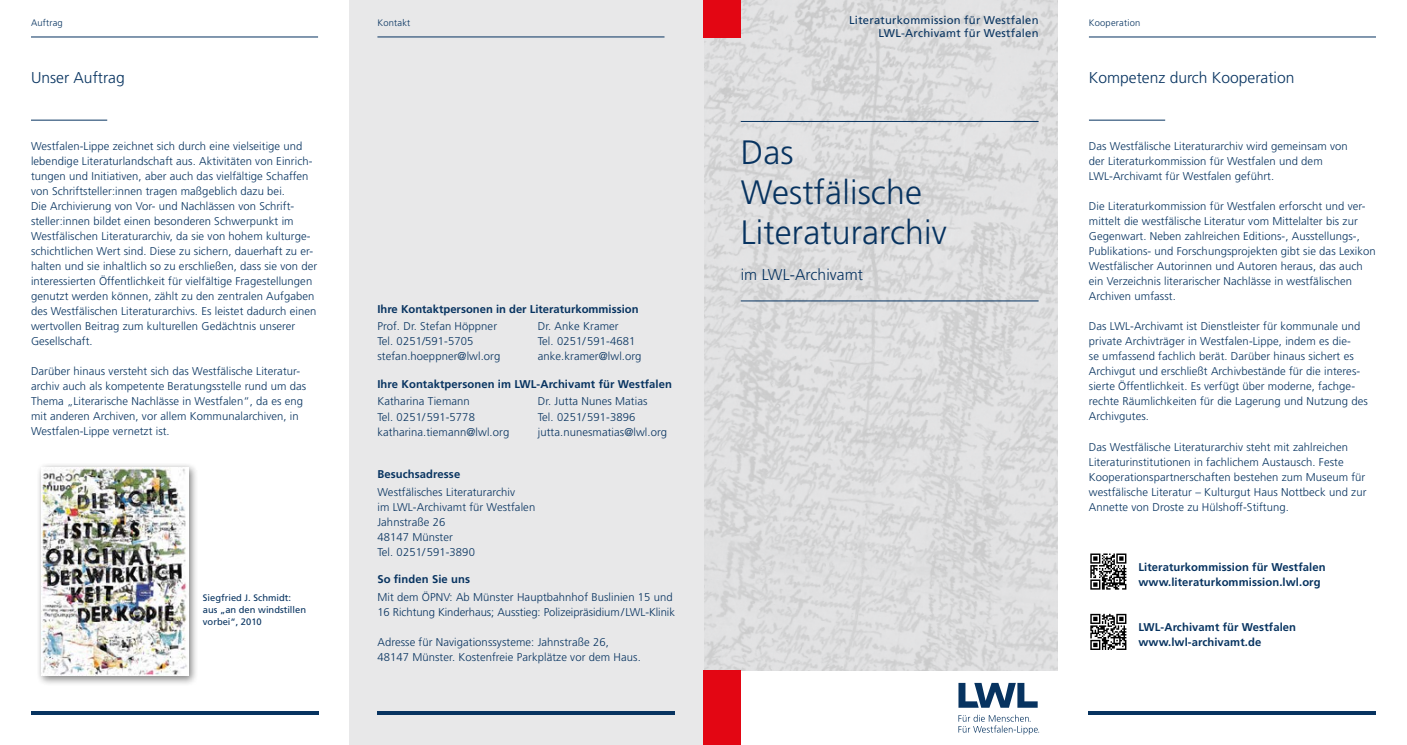
<style>
.page{position:relative;width:1407px;height:745px;background:#fff}
.page>*{position:absolute;margin:0;border:0;box-sizing:border-box;transform-origin:0 0}
.t1{font:300 33.75px/40px "Frutiger LT Std";letter-spacing:.005em;color:#073360}
.t2{font:300 15.62px "Frutiger LT Std";color:#073360}
.t3{font:300 11.25px/15px "Frutiger LT Std";letter-spacing:.01em;color:#073360}
.t4{font:700 11.25px/15px "Frutiger LT Std";letter-spacing:.01em;color:#073360}
.t5{font:11.25px/13.5px "Frutiger LT Std";letter-spacing:.02em;color:#073360;text-align:right}
.t6{font:9.38px/11.9px "Frutiger LT Std";color:#073360}
.t7{font:300 9.38px "Frutiger LT Std";letter-spacing:.02em;color:#073360}
</style>
<div class="page">
<img style="left:703px;top:0;width:355px;height:670px">
<div style="left:349px;top:0;width:354px;height:744px;background:#e8e8e9"></div>
<svg style="left:377px;top:711px;width:298px;height:3px"></svg>
<svg style="left:31px;top:711px;width:287px;height:3px"></svg>
<svg style="left:1089px;top:711px;width:287px;height:3px"></svg>
<div style="left:37px;top:462px;width:162px;height:223px;background:#000;opacity:.5"></div>
<img style="left:42px;top:467px;width:147px;height:208px">
<hr style="left:31px;top:120px;width:76px;height:1px;background:#073360">
<hr style="left:31px;top:37px;width:287px;height:1px;background:#073360">
<hr style="left:1089px;top:120px;width:76px;height:1px;background:#073360">
<hr style="left:1089px;top:37px;width:287px;height:1px;background:#073360">
<svg style="left:1090px;top:553px;width:37px;height:37px"></svg>
<svg style="left:1090px;top:553px;width:36px;height:36px"></svg>
<svg style="left:1090px;top:613px;width:37px;height:37px"></svg>
<svg style="left:1090px;top:613px;width:36px;height:36px"></svg>
<div style="left:703px;top:0;width:38px;height:37px;background:#e30613"></div>
<div style="left:703px;top:670px;width:38px;height:74px;background:#e30613"></div>
<svg style="left:958px;top:682px;width:79px;height:25px"></svg>
<svg style="left:958px;top:714px;width:81px;height:20px"></svg>
<hr style="left:741px;top:300px;width:297px;height:1px;background:#073360">
<hr style="left:741px;top:121px;width:297px;height:1px;background:#073360">
<hr style="left:377px;top:37px;width:287px;height:1px;background:#073360">
<p class="t7" style="left:31px;top:18px;width:33px">Auftrag</p>
<p class="t7" style="left:377px;top:18px;width:34px">Kontakt</p>
<p class="t5" style="left:849px;top:13px;width:191px">Literaturkommission für Westfalen<br>LWL-Archivamt für Westfalen</p>
<p class="t7" style="left:1089px;top:18px;width:53px">Kooperation</p>
<h2 class="t2" style="left:31px;top:69px;width:95px">Unser Auftrag</h2>
<h2 class="t2" style="left:1089px;top:69px;width:207px">Kompetenz durch Kooperation</h2>
<p class="t3" style="left:31px;top:139px;width:288px">Westfalen-Lippe zeichnet sich durch eine vielseitige und lebendige Literaturlandschaft aus. Aktivitäten von Einrich&shy;tungen und Initiativen, aber auch das vielfältige Schaffen von Schriftsteller:innen tragen maßgeblich dazu bei.<br>Die Archivierung von Vor- und Nachlässen von Schrift&shy;steller:innen bildet einen besonderen Schwerpunkt im Westfälischen Literaturarchiv, da sie von hohem kulturge&shy;schichtlichen Wert sind. Diese zu sichern, dauerhaft zu er&shy;halten und sie inhaltlich so zu erschließen, dass sie von der interessierten Öffentlichkeit für vielfältige Fragestellungen genutzt werden können, zählt zu den zentralen Aufgaben des Westfälischen Literaturarchivs. Es leistet dadurch einen wertvollen Beitrag zum kulturellen Gedächtnis unserer Gesellschaft.</p>
<p class="t3" style="left:31px;top:364px;width:277px">Darüber hinaus versteht sich das Westfälische Literatur&shy;archiv auch als kompetente Beratungsstelle rund um das Thema „Literarische Nachlässe in Westfalen“, da es eng mit anderen Archiven, vor allem Kommunalarchiven, in Westfalen-Lippe vernetzt ist.</p>
<p class="t6" style="left:203px;top:591px;width:105px">Siegfried J. Schmidt: aus „an den windstillen vorbei“, 2010</p>
<p class="t4" style="left:377px;top:301px;width:263px">Ihre Kontaktpersonen in der Literaturkommission</p>
<p class="t3" style="left:377px;top:319px;width:124px">Prof. Dr. Stefan Höppner<br>Tel. 0251/591-5705 stefan.hoeppner@lwl.org</p>
<p class="t4" style="left:377px;top:376px;width:296px">Ihre Kontaktpersonen im LWL-Archivamt für Westfalen</p>
<p class="t3" style="left:377px;top:394px;width:133px">Katharina Tiemann<br>Tel. 0251/ 591-5778 katharina.tiemann@lwl.org</p>
<p class="t4" style="left:377px;top:466px;width:84px">Besuchsadresse</p>
<p class="t3" style="left:377px;top:484px;width:159px">Westfälisches Literaturarchiv<br>im LWL-Archivamt für Westfalen<br>Jahnstraße 26<br>48147 Münster<br>Tel. 0251/ 591-3890</p>
<p class="t4" style="left:377px;top:571px;width:94px">So finden Sie uns</p>
<p class="t3" style="left:377px;top:589px;width:299px">Mit dem ÖPNV: Ab Münster Hauptbahnhof Buslinien 15 und<br>16 Richtung Kinderhaus; Ausstieg: Polizeipräsidium/ LWL-Klinik</p>
<p class="t3" style="left:377px;top:634px;width:265px">Adresse für Navigationssysteme: Jahnstraße 26,<br>48147 Münster. Kostenfreie Parkplätze vor dem Haus.</p>
<p class="t3" style="left:538px;top:319px;width:105px">Dr. Anke Kramer<br>Tel. 0251/ 591-4681 anke.kramer@lwl.org</p>
<p class="t3" style="left:538px;top:394px;width:131px">Dr. Jutta Nunes Matias<br>Tel. 0251/ 591-3896 jutta.nunesmatias@lwl.org</p>
<h1 class="t1" style="left:741px;top:133px;width:208px">Das<br>Westfälische<br>Literaturarchiv</h1>
<h2 class="t2" style="left:741px;top:266px;width:124px">im LWL-Archivamt</h2>
<p class="t3" style="left:1089px;top:139px;width:260px">Das Westfälische Literaturarchiv wird gemeinsam von der Literaturkommission für Westfalen und dem<br>LWL-Archivamt für Westfalen geführt.</p>
<p class="t3" style="left:1089px;top:199px;width:288px">Die Literaturkommission für Westfalen erforscht und ver&shy;mittelt die westfälische Literatur vom Mittelalter bis zur Gegenwart. Neben zahlreichen Editions-, Ausstellungs-, Publikations- und Forschungsprojekten gibt sie das Lexikon Westfälischer Autorinnen und Autoren heraus, das auch ein Verzeichnis literarischer Nachlässe in westfälischen Archiven umfasst.</p>
<p class="t3" style="left:1089px;top:319px;width:281px">Das LWL-Archivamt ist Dienstleister für kommunale und private Archivträger in Westfalen-Lippe, indem es die-<br>se umfassend fachlich berät. Darüber hinaus sichert es Archivgut und erschließt Archivbestände für die interes&shy;sierte Öffentlichkeit. Es verfügt über moderne, fachge&shy;rechte Räumlichkeiten für die Lagerung und Nutzung des Archivgutes.</p>
<p class="t3" style="left:1089px;top:439px;width:279px">Das Westfälische Literaturarchiv steht mit zahlreichen Literaturinstitutionen in fachlichem Austausch. Feste Kooperationspartnerschaften bestehen zum Museum für westfälische Literatur – Kulturgut Haus Nottbeck und zur Annette von Droste zu Hülshoff-Stiftung.</p>
<p class="t4" style="left:1138px;top:559px;width:189px">Literaturkommission für Westfalen www.literaturkommission.lwl.org</p>
<p class="t4" style="left:1138px;top:619px;width:159px">LWL-Archivamt für Westfalen www.lwl-archivamt.de</p>
</div>
